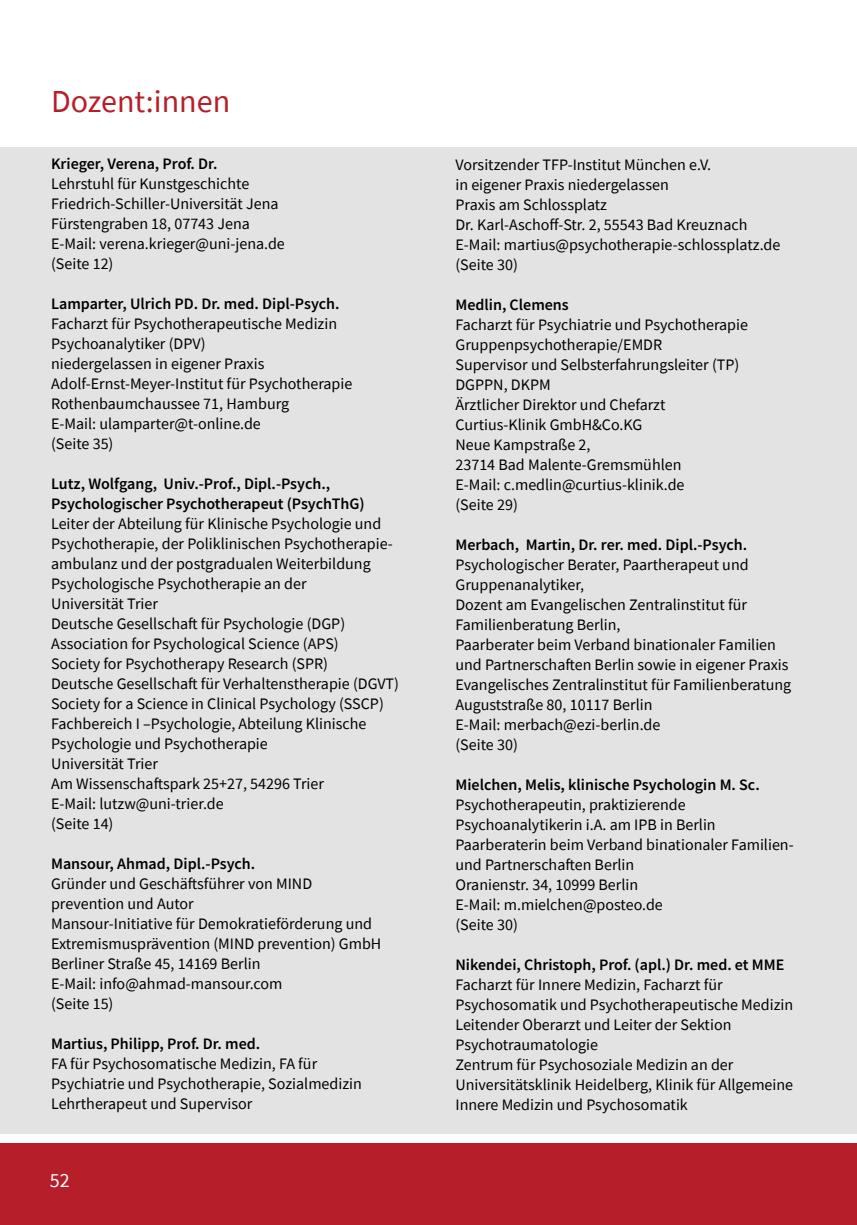
<style>
.page{position:relative;width:857px;height:1225px;background:#fff}
.page>*{position:absolute;margin:0;border:0;box-sizing:border-box;transform-origin:0 0}
.t1{font:32px "Source Sans Pro";color:#b61f29}
.t2{font:20px "Source Sans Pro";color:#fff}
.t3{font:16px/20px "Source Sans Pro";color:#000}
.t4{font:600 16px/20px "Source Sans Pro";color:#000}
</style>
<div class="page">
<div style="left:0;top:147px;width:856px;height:987px;background:#e3e3e3"></div>
<div style="left:0;top:1143px;width:856px;height:82px;background:#b61f29"></div>
<h1 class="t1" style="left:51px;top:81px;width:180px">Dozent:innen</h1>
<p class="t4" style="left:51px;top:153px;width:168px">Krieger, Verena, Prof. Dr.</p>
<p class="t3" style="left:51px;top:173px;width:235px">Lehrstuhl für Kunstgeschichte<br>Friedrich-Schiller-Universität Jena<br>Fürstengraben 18, 07743 Jena<br>E-Mail: verena.krieger@uni-jena.de (Seite 12)</p>
<p class="t4" style="left:51px;top:293px;width:290px">Lamparter, Ulrich PD. Dr. med. Dipl-Psych.</p>
<p class="t3" style="left:51px;top:313px;width:302px">Facharzt für Psychotherapeutische Medizin Psychoanalytiker (DPV)<br>niedergelassen in eigener Praxis Adolf-Ernst-Meyer-Institut für Psychotherapie Rothenbaumchaussee 71, Hamburg<br>E-Mail: ulamparter@t-online.de<br>(Seite 35)</p>
<p class="t4" style="left:51px;top:473px;width:315px">Lutz, Wolfgang, Univ.-Prof., Dipl.-Psych.,<br>Psychologischer Psychotherapeut (PsychThG)</p>
<p class="t3" style="left:51px;top:513px;width:349px">Leiter der Abteilung für Klinische Psychologie und Psychotherapie, der Poliklinischen Psychotherapie&shy;ambulanz und der postgradualen Weiterbildung Psychologische Psychotherapie an der<br>Universität Trier<br>Deutsche Gesellschaft für Psychologie (DGP)<br>Association for Psychological Science (APS)<br>Society for Psychotherapy Research (SPR)<br>Deutsche Gesellschaft für Verhaltenstherapie (DGVT)<br>Society for a Science in Clinical Psychology (SSCP)<br>Fachbereich I –Psychologie, Abteilung Klinische Psychologie und Psychotherapie<br>Universität Trier<br>Am Wissenschaftspark 25+27, 54296 Trier<br>E-Mail: lutzw@uni-trier.de<br>(Seite 14)</p>
<p class="t4" style="left:51px;top:853px;width:206px">Mansour, Ahmad, Dipl.-Psych.</p>
<p class="t3" style="left:51px;top:873px;width:331px">Gründer und Geschäftsführer von MIND prevention und Autor<br>Mansour-Initiative für Demokratieförderung und Extremismusprävention (MIND prevention) GmbH Berliner Straße 45, 14169 Berlin<br>E-Mail: info@ahmad-mansour.com<br>(Seite 15)</p>
<p class="t4" style="left:51px;top:1033px;width:210px">Martius, Philipp, Prof. Dr. med.</p>
<p class="t3" style="left:51px;top:1053px;width:312px">FA für Psychosomatische Medizin, FA für<br>Psychiatrie und Psychotherapie, Sozialmedizin<br>Lehrtherapeut und Supervisor</p>
<p class="t2" style="left:50px;top:1167px;width:21px">52</p>
<p class="t3" style="left:455px;top:155px;width:326px">Vorsitzender TFP-Institut München e.V.<br>in eigener Praxis niedergelassen<br>Praxis am Schlossplatz<br>Dr. Karl-Aschoff-Str. 2, 55543 Bad Kreuznach E-Mail: martius@psychotherapie-schlossplatz.de (Seite 30)</p>
<p class="t4" style="left:455px;top:295px;width:115px">Medlin, Clemens</p>
<p class="t3" style="left:455px;top:315px;width:294px">Facharzt für Psychiatrie und Psychotherapie<br>Gruppenpsychotherapie/EMDR<br>Supervisor und Selbsterfahrungsleiter (TP)<br>DGPPN, DKPM<br>Ärztlicher Direktor und Chefarzt<br>Curtius-Klinik GmbH&amp;Co.KG<br>Neue Kampstraße 2,<br>23714 Bad Malente-Gremsmühlen<br>E-Mail: c.medlin@curtius-klinik.de<br>(Seite 29)</p>
<p class="t4" style="left:455px;top:535px;width:293px">Merbach, Martin, Dr. rer. med. Dipl.-Psych.</p>
<p class="t3" style="left:455px;top:555px;width:337px">Psychologischer Berater, Paartherapeut und Gruppenanalytiker,<br>Dozent am Evangelischen Zentralinstitut für Familienberatung Berlin,<br>Paarberater beim Verband binationaler Familien und Partnerschaften Berlin sowie in eigener Praxis Evangelisches Zentralinstitut für Familienberatung Auguststraße 80, 10117 Berlin<br>E-Mail: merbach@ezi-berlin.de<br>(Seite 30)</p>
<p class="t4" style="left:455px;top:775px;width:305px">Mielchen, Melis, klinische Psychologin M. Sc.</p>
<p class="t3" style="left:455px;top:795px;width:339px">Psychotherapeutin, praktizierende Psychoanalytikerin i.A. am IPB in Berlin Paarberaterin beim Verband binationaler Familien&shy;und Partnerschaften Berlin<br>Oranienstr. 34, 10999 Berlin<br>E-Mail: m.mielchen@posteo.de<br>(Seite 30)</p>
<p class="t4" style="left:455px;top:955px;width:330px">Nikendei, Christoph, Prof. (apl.) Dr. med. et MME</p>
<p class="t3" style="left:455px;top:975px;width:339px">Facharzt für Innere Medizin, Facharzt für Psychosomatik und Psychotherapeutische Medizin Leitender Oberarzt und Leiter der Sektion Psychotraumatologie<br>Zentrum für Psychosoziale Medizin an der Universitätsklinik Heidelberg, Klinik für Allgemeine Innere Medizin und Psychosomatik</p>
</div>
